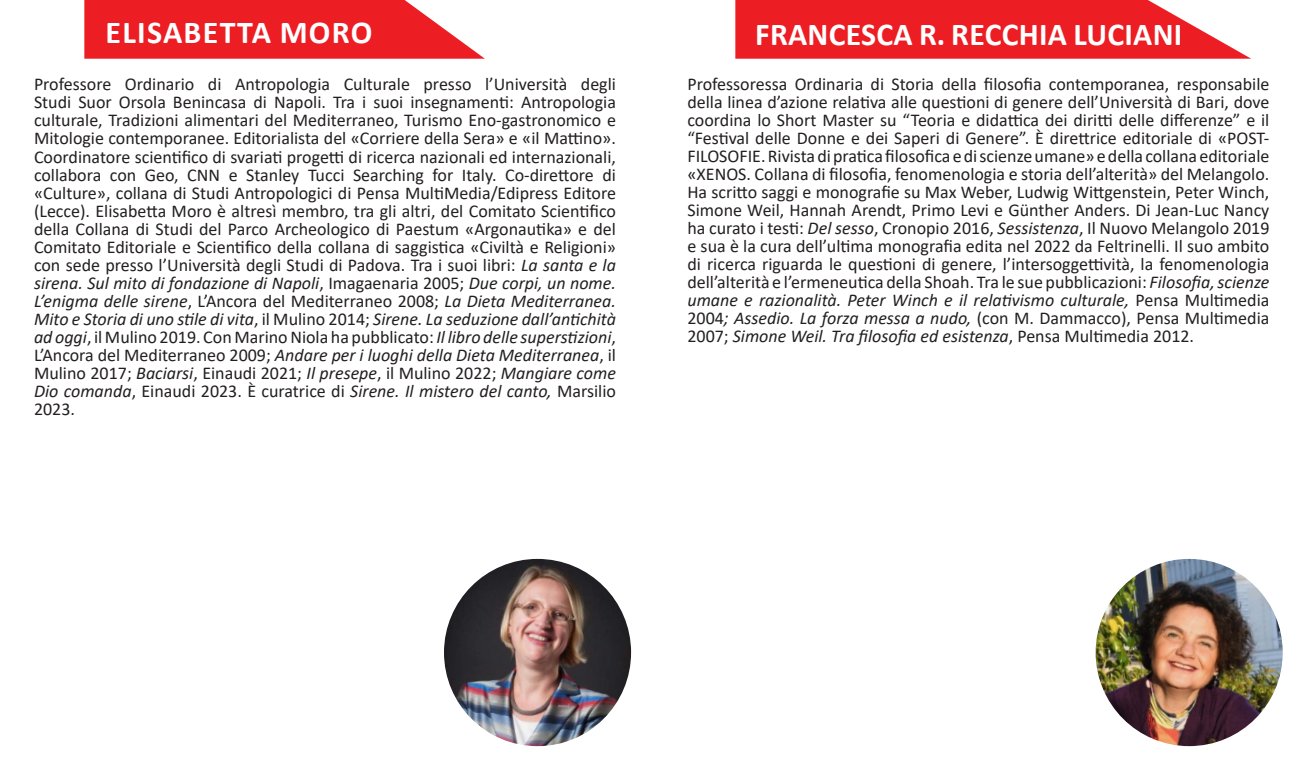
<style>
.page{position:relative;width:1304px;height:766px;background:#fff}
.page>*{position:absolute;margin:0;border:0;box-sizing:border-box;transform-origin:0 0}
.t1{font:700 32px "Calibri";letter-spacing:.01em;color:#fff}
.t2{font:700 32px "Calibri";letter-spacing:.04em;color:#fff}
.t3{font:18px/18px "Calibri";color:#231f20;text-align:justify}
.s1{font-style:italic}
</style>
<div class="page">
<svg style="left:735px;top:0;width:516px;height:59px;background:#ee343a"></svg>
<img style="left:1096px;top:558px;width:187px;height:188px">
<svg style="left:84px;top:0;width:401px;height:59px;background:#ee343b"></svg>
<img style="left:444px;top:558px;width:187px;height:188px">
<p class="t2" style="left:106px;top:9px;width:268px">ELISABETTA MORO</p>
<p class="t3" style="left:34px;top:75px;width:584px">Professore Ordinario di Antropologia Culturale presso l’Università degli Studi Suor Orsola Benincasa di Napoli. Tra i suoi insegnamenti: Antropologia culturale, Tradizioni alimentari del Mediterraneo, Turismo Eno-gastronomico e Mitologie contemporanee. Editorialista del «Corriere della Sera» e «il Mattino».<br>Coordinatore scientifico di svariati progetti di ricerca nazionali ed internazionali, collabora con Geo, CNN e Stanley Tucci Searching for Italy. Co-direttore di «Culture», collana di Studi Antropologici di Pensa MultiMedia/Edipress Editore (Lecce). Elisabetta Moro è altresì membro, tra gli altri, del Comitato Scientifico della Collana di Studi del Parco Archeologico di Paestum «Argonautika» e del Comitato Editoriale e Scientifico della collana di saggistica «Civiltà e Religioni» con sede presso l’Università degli Studi di Padova. Tra i suoi libri: <span class="s1">La santa e la sirena. Sul mito di fondazione di Napoli</span>, Imagaenaria 2005; <span class="s1">Due corpi, un nome.<br>L’enigma delle sirene</span>, L’Ancora del Mediterraneo 2008; <span class="s1">La Dieta Mediterranea.<br>Mito e Storia di uno stile di vita</span>, il Mulino 2014; <span class="s1">Sirene. La seduzione dall’antichità ad oggi</span>, il Mulino 2019. Con Marino Niola ha pubblicato: <span class="s1">Il libro delle superstizioni</span>, L’Ancora del Mediterraneo 2009; <span class="s1">Andare per i luoghi della Dieta Mediterranea</span>, il Mulino 2017; <span class="s1">Baciarsi</span>, Einaudi 2021; <span class="s1">Il presepe</span>, il Mulino 2022; <span class="s1">Mangiare come Dio comanda</span>, Einaudi 2023. È curatrice di <span class="s1">Sirene. Il mistero del canto,</span> Marsilio 2023.</p>
<p class="t1" style="left:755px;top:11px;width:429px">FRANCESCA R. RECCHIA LUCIANI</p>
<p class="t3" style="left:687px;top:75px;width:584px">Professoressa Ordinaria di Storia della filosofia contemporanea, responsabile della linea d’azione relativa alle questioni di genere dell’Università di Bari, dove coordina lo Short Master su “Teoria e didattica dei diritti delle differenze” e il “Festival delle Donne e dei Saperi di Genere”. È direttrice editoriale di «POST-FILOSOFIE. Rivista di pratica filosofica e di scienze umane» e della collana editoriale «XENOS. Collana di filosofia, fenomenologia e storia dell’alterità» del Melangolo.<br>Ha scritto saggi e monografie su Max Weber, Ludwig Wittgenstein, Peter Winch, Simone Weil, Hannah Arendt, Primo Levi e Günther Anders. Di Jean-Luc Nancy ha curato i testi: <span class="s1">Del sesso</span>, Cronopio 2016, <span class="s1">Sessistenza</span>, Il Nuovo Melangolo 2019 e sua è la cura dell’ultima monografia edita nel 2022 da Feltrinelli. Il suo ambito di ricerca riguarda le questioni di genere, l’intersoggettività, la fenomenologia dell’alterità e l’ermeneutica della Shoah. Tra le sue pubblicazioni: <span class="s1">Filosofia, scienze umane e razionalità. Peter Winch e il relativismo culturale,</span> Pensa Multimedia 2004<span class="s1">; Assedio. La forza messa a nudo,</span> (con M. Dammacco), Pensa Multimedia 2007; <span class="s1">Simone Weil. Tra filosofia ed esistenza</span>, Pensa Multimedia 2012.</p>
</div>
